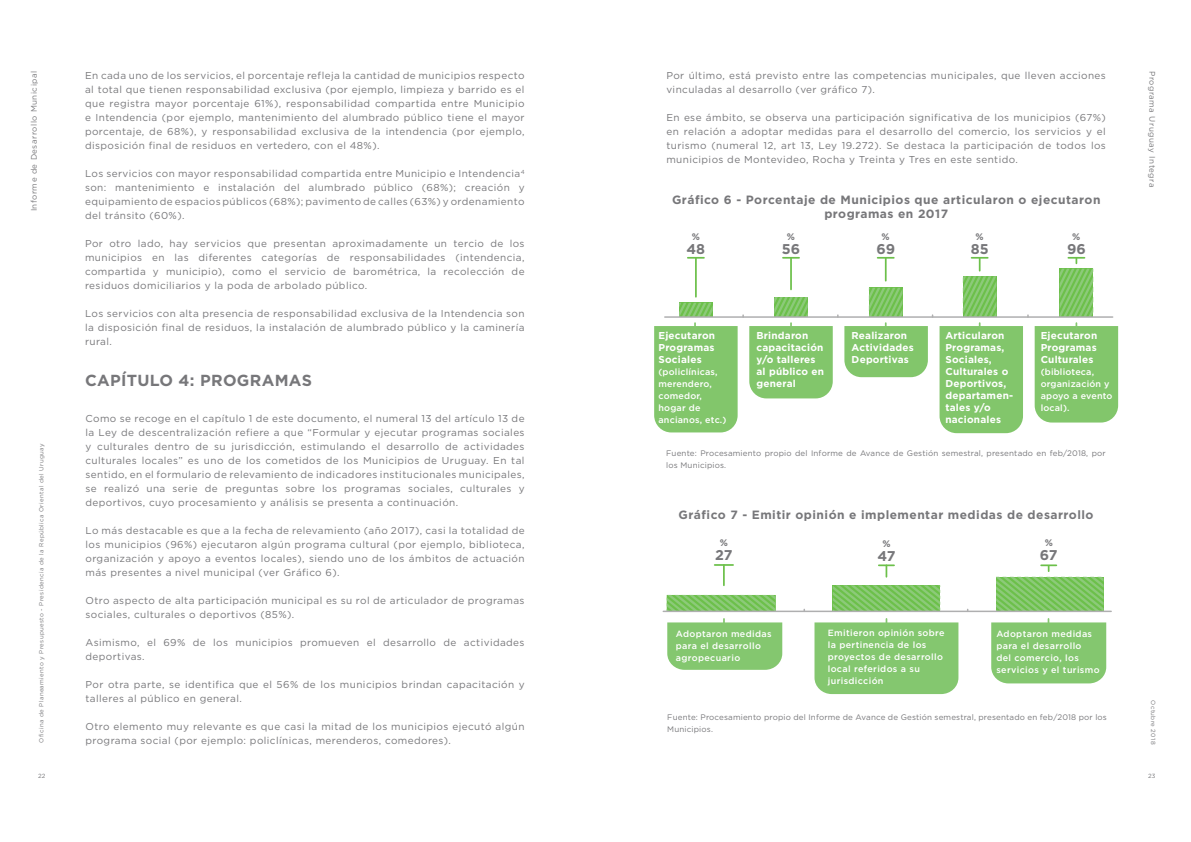
<style>
.page{position:relative;width:1191px;height:842px;background:#fff}
.page>*{position:absolute;margin:0;border:0;box-sizing:border-box;transform-origin:0 0}
.t1{font:700 16px "Gotham HTF";letter-spacing:.02em;color:#77777a}
.t2{font:700 14.1px "Gotham HTF";letter-spacing:-.005em;color:#77777a}
.t3{font:700 12px/14px "Gotham HTF";letter-spacing:.04em;color:#77777a;text-align:center}
.t4{font:10px/14px "Gotham HTF";letter-spacing:.04em;color:#77777a;text-align:justify}
.t5{font:700 10px/12px "Gotham HTF";letter-spacing:.02em;color:#fff}
.t6{font:700 9.5px "Gotham HTF";color:#77777a}
.t7{font:500 9px/12px "Gotham HTF";letter-spacing:.04em;color:#fff}
.t8{font:500 9px/12px "Gotham HTF";letter-spacing:.02em;color:#fff}
.t9{font:8px/12px "Gotham HTF";letter-spacing:.02em;color:#77777a}
.t10{font:8px "Gotham HTF";letter-spacing:.06em;color:#77777a}
.t11{font:6px "Gotham HTF";letter-spacing:.06em;color:#77777a}
</style>
<div class="page">
<svg style="left:996px;top:577px;width:107px;height:34px;background:#7cc463"></svg>
<svg style="left:832px;top:585px;width:108px;height:26px;background:#7cc462"></svg>
<svg style="left:666px;top:595px;width:110px;height:16px;background:#7ec464"></svg>
<svg style="left:679px;top:303px;width:34px;height:13px"></svg>
<svg style="left:774px;top:297px;width:34px;height:19px"></svg>
<svg style="left:869px;top:288px;width:33px;height:28px"></svg>
<svg style="left:1059px;top:269px;width:34px;height:47px;background:#7cc461"></svg>
<svg style="left:688px;top:257px;width:16px;height:2px"></svg>
<hr style="left:695px;top:258px;width:2px;height:39px;background:#6cc04a">
<svg style="left:783px;top:257px;width:16px;height:2px"></svg>
<hr style="left:790px;top:258px;width:2px;height:31px;background:#6cc04a">
<svg style="left:877px;top:257px;width:17px;height:24px"></svg>
<svg style="left:962px;top:257px;width:34px;height:59px"></svg>
<svg style="left:1068px;top:257px;width:16px;height:6px"></svg>
<svg style="left:814px;top:619px;width:144px;height:75px;background:#8bca77"></svg>
<svg style="left:991px;top:619px;width:115px;height:64px;background:#8cca79"></svg>
<svg style="left:667px;top:619px;width:115px;height:51px;background:#8fcc7c"></svg>
<div style="left:654px;top:323px;width:83px;height:109px;background:#82c66b"></div>
<div style="left:749px;top:323px;width:83px;height:75px;background:#82c66b"></div>
<svg style="left:844px;top:323px;width:84px;height:54px;background:#8cca77"></svg>
<div style="left:939px;top:323px;width:84px;height:110px;background:#82c66b"></div>
<div style="left:1034px;top:323px;width:84px;height:99px;background:#82c66b"></div>
<svg style="left:1041px;top:564px;width:15px;height:7px"></svg>
<svg style="left:714px;top:564px;width:19px;height:21px"></svg>
<svg style="left:878px;top:564px;width:16px;height:13px"></svg>
<hr style="left:663px;top:611px;width:448px;height:1px;background:#afafb0">
<hr style="left:665px;top:316px;width:447px;height:2px;background:#afafb0">
<p class="t10" style="left:30px;top:211px;width:142px;rotate:-90deg">Informe de Desarrollo Municipal</p>
<p class="t11" style="left:38px;top:743px;width:301px;rotate:-90deg">Oficina de Planeamiento y Presupuesto - Presidencia de la República Oriental del Uruguay</p>
<p class="t11" style="left:38px;top:772px;width:9px">22</p>
<p class="t4" style="left:85px;top:69px;width:441px">En cada uno de los servicios, el porcentaje refleja la cantidad de municipios respecto al total que tienen responsabilidad exclusiva (por ejemplo, limpieza y barrido es el que registra mayor porcentaje 61%), responsabilidad compartida entre Municipio e Intendencia (por ejemplo, mantenimiento del alumbrado público tiene el mayor porcentaje, de 68%), y responsabilidad exclusiva de la intendencia (por ejemplo, disposición final de residuos en vertedero, con el 48%).</p>
<p class="t4" style="left:85px;top:167px;width:441px">Los servicios con mayor responsabilidad compartida entre Municipio e Intendencia<sup>4 </sup>son: mantenimiento e instalación del alumbrado público (68%); creación y equipamiento de espacios públicos (68%); pavimento de calles (63%) y ordenamiento del tránsito (60%).</p>
<p class="t4" style="left:85px;top:237px;width:441px">Por otro lado, hay servicios que presentan aproximadamente un tercio de los municipios en las diferentes categorías de responsabilidades (intendencia, compartida y municipio), como el servicio de barométrica, la recolección de residuos domiciliarios y la poda de arbolado público.</p>
<p class="t4" style="left:85px;top:307px;width:441px">Los servicios con alta presencia de responsabilidad exclusiva de la Intendencia son la disposición final de residuos, la instalación de alumbrado público y la caminería rural.</p>
<h1 class="t1" style="left:85px;top:371px;width:228px">CAPÍTULO 4: PROGRAMAS</h1>
<p class="t4" style="left:85px;top:412px;width:440px">Como se recoge en el capítulo 1 de este documento, el numeral 13 del artículo 13 de la Ley de descentralización refiere a que “Formular y ejecutar programas sociales y culturales dentro de su jurisdicción, estimulando el desarrollo de actividades culturales locales” es uno de los cometidos de los Municipios de Uruguay. En tal sentido, en el formulario de relevamiento de indicadores institucionales municipales, se realizó una serie de preguntas sobre los programas sociales, culturales y deportivos, cuyo procesamiento y análisis se presenta a continuación.</p>
<p class="t4" style="left:85px;top:524px;width:440px">Lo más destacable es que a la fecha de relevamiento (año 2017), casi la totalidad de los municipios (96%) ejecutaron algún programa cultural (por ejemplo, biblioteca, organización y apoyo a eventos locales), siendo uno de los ámbitos de actuación más presentes a nivel municipal (ver Gráfico 6).</p>
<p class="t4" style="left:85px;top:594px;width:440px">Otro aspecto de alta participación municipal es su rol de articulador de programas sociales, culturales o deportivos (85%).</p>
<p class="t4" style="left:85px;top:636px;width:440px">Asimismo, el 69% de los municipios promueven el desarrollo de actividades deportivas.</p>
<p class="t4" style="left:85px;top:678px;width:440px">Por otra parte, se identifica que el 56% de los municipios brindan capacitación y talleres al público en general.</p>
<p class="t4" style="left:85px;top:720px;width:440px">Otro elemento muy relevante es que casi la mitad de los municipios ejecutó algún programa social (por ejemplo: policlínicas, merenderos, comedores).</p>
<p class="t4" style="left:666px;top:68px;width:441px">Por último, está previsto entre las competencias municipales, que lleven acciones vinculadas al desarrollo (ver gráfico 7).</p>
<p class="t4" style="left:666px;top:110px;width:441px">En ese ámbito, se observa una participación significativa de los municipios (67%) en relación a adoptar medidas para el desarrollo del comercio, los servicios y el turismo (numeral 12, art 13, Ley 19.272). Se destaca la participación de todos los municipios de Montevideo, Rocha y Treinta y Tres en este sentido.</p>
<p class="t3" style="left:672px;top:192px;width:430px">Gráfico 6 - Porcentaje de Municipios que articularon o ejecutaron programas en 2017</p>
<p class="t6" style="left:692px;top:231px;width:10px">%</p>
<h2 class="t2" style="left:686px;top:241px;width:20px">48</h2>
<p class="t6" style="left:787px;top:231px;width:10px">%</p>
<h2 class="t2" style="left:782px;top:241px;width:20px">56</h2>
<p class="t6" style="left:881px;top:231px;width:10px">%</p>
<h2 class="t2" style="left:876px;top:241px;width:20px">69</h2>
<p class="t5" style="left:658px;top:329px;width:58px;text-align:justify">Ejecutaron Programas Sociales</p>
<p class="t8" style="left:658px;top:365px;width:70px">(policlínicas, merendero, comedor, hogar de ancianos, etc.)</p>
<p class="t5" style="left:756px;top:329px;width:69px">Brindaron capacitación y/o talleres al público en general</p>
<p class="t5" style="left:851px;top:329px;width:64px">Realizaron<br>Actividades<br>Deportivas</p>
<p class="t6" style="left:975px;top:231px;width:10px">%</p>
<h2 class="t2" style="left:970px;top:241px;width:19px">85</h2>
<p class="t6" style="left:1072px;top:231px;width:10px">%</p>
<h2 class="t2" style="left:1067px;top:241px;width:20px">96</h2>
<p class="t5" style="left:945px;top:329px;width:69px">Articularon<br>Programas,<br>Sociales,<br>Culturales o<br>Deportivos, departamen&shy;tales y/o nacionales</p>
<p class="t5" style="left:1040px;top:329px;width:58px;text-align:justify">Ejecutaron Programas Culturales</p>
<p class="t8" style="left:1040px;top:365px;width:73px">(biblioteca, organización y apoyo a evento local).</p>
<p class="t9" style="left:666px;top:447px;width:441px">Fuente: Procesamiento propio del Informe de Avance de Gestión semestral, presentado en feb/2018, por los Municipios.</p>
<p class="t3" style="left:678px;top:507px;width:416px">Gráfico 7 - Emitir opinión e implementar medidas de desarrollo</p>
<p class="t6" style="left:720px;top:537px;width:10px">%</p>
<p class="t6" style="left:882px;top:538px;width:10px">%</p>
<p class="t6" style="left:1044px;top:537px;width:10px">%</p>
<h2 class="t2" style="left:715px;top:547px;width:19px">27</h2>
<h2 class="t2" style="left:877px;top:547px;width:20px">47</h2>
<h2 class="t2" style="left:1039px;top:547px;width:19px">67</h2>
<p class="t7" style="left:827px;top:627px;width:118px">Emitieron opinión sobre la pertinencia de los proyectos de desarrollo local referidos a su jurisdicción</p>
<p class="t7" style="left:676px;top:627px;width:97px">Adoptaron medidas para el desarrollo agropecuario</p>
<p class="t7" style="left:996px;top:627px;width:105px">Adoptaron medidas para el desarrollo<br>del comercio, los servicios y el turismo</p>
<p class="t9" style="left:667px;top:711px;width:441px">Fuente: Procesamiento propio del Informe de Avance de Gestión semestral, presentado en feb/2018 por los<br>Municipios.</p>
<p class="t10" style="left:1156px;top:71px;width:118px;rotate:90deg">Programa Uruguay Integra</p>
<p class="t11" style="left:1156px;top:700px;width:46px;rotate:90deg">Octubre 2018</p>
<p class="t11" style="left:1148px;top:772px;width:9px">23</p>
</div>
